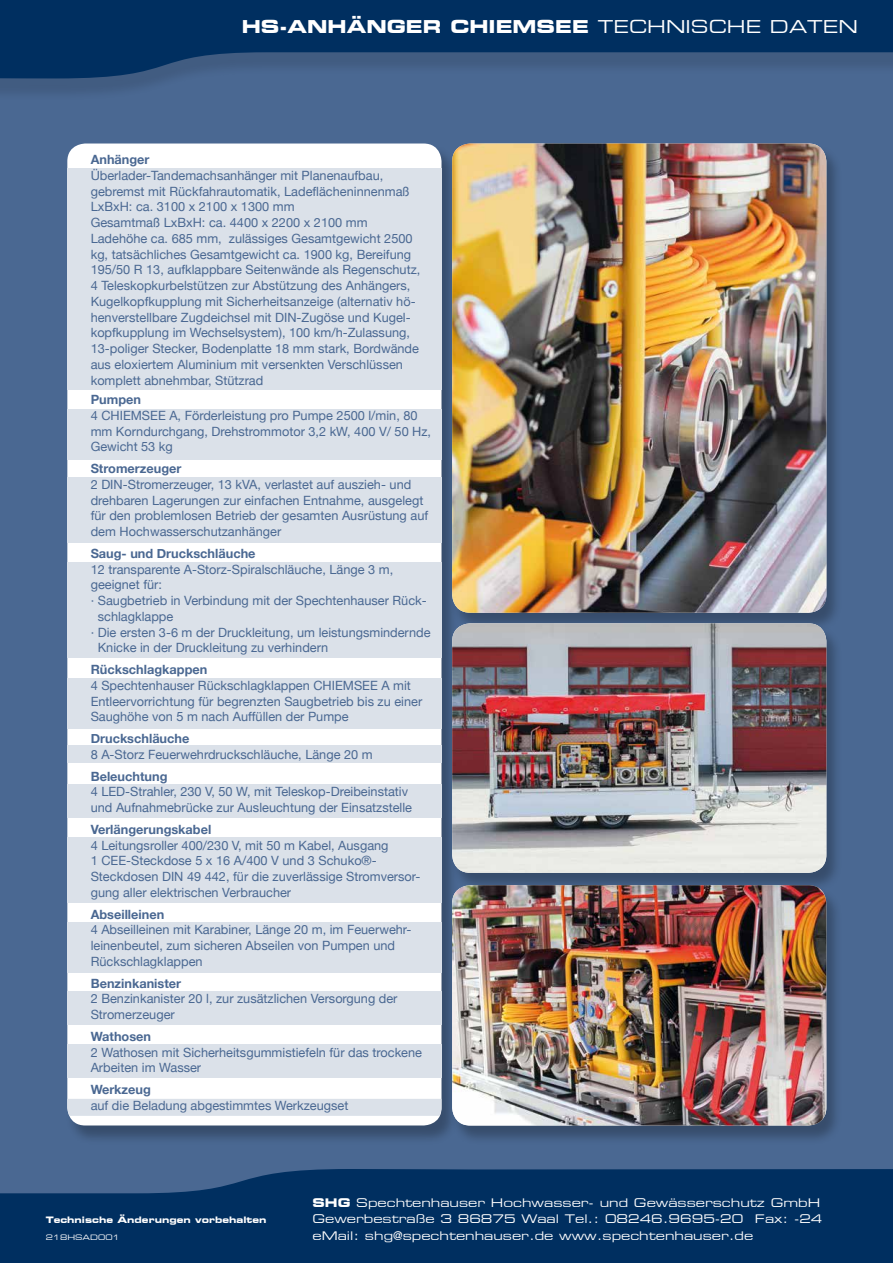
<style>
.page{position:relative;width:893px;height:1263px;background:#4a6892}
.page>*{position:absolute;margin:0;border:0;box-sizing:border-box;transform-origin:0 0}
.t1{font:18px "Eurostile Bold Extended Two";color:#fff}
.t2{font:12.75px/15.8px "Helvetica Neue";color:#4a6892}
.t3{font:700 12.75px "Helvetica Neue";color:#4a6892}
.t4{font:12px/16.5px "Eurostile Extended Two";color:#fff}
.t5{font:9px "Eurostile Bold Extended Two";color:#fff}
.t6{font:7.5px "Eurostile Extended Two";color:#fff}
.s1{font-family:"Eurostile Extended Two"}
.s2{font-family:"Eurostile Bold Extended Two"}
</style>
<div class="page">
<div style="left:0;top:0;width:893px;height:101px;background:#000;opacity:.12"></div>
<svg style="left:0;top:0;width:893px;height:78px;fill:#002f60"></svg>
<div style="left:66px;top:145px;width:392px;height:1000px;background:#000;opacity:.26"></div>
<div style="left:67px;top:144px;width:374px;height:981px;background:#fff;border-radius:18px"></div>
<div style="left:67px;top:1044px;width:374px;height:34px;background:#dbe1e9"></div>
<div style="left:67px;top:837px;width:374px;height:66px;background:#dbe1e9"></div>
<div style="left:67px;top:923px;width:374px;height:50px;background:#dbe1e9"></div>
<div style="left:67px;top:992px;width:374px;height:33px;background:#dbe1e9"></div>
<div style="left:67px;top:168px;width:374px;height:221px;background:#dbe1e9"></div>
<div style="left:450px;top:145px;width:393px;height:487px;background:#000;opacity:.26"></div>
<img style="left:452px;top:144px;width:374px;height:469px">
<div style="left:450px;top:887px;width:393px;height:258px;background:#000;opacity:.26"></div>
<img style="left:452px;top:893px;width:374px;height:232px">
<svg style="left:0;top:1169px;width:893px;height:94px;background:#053363"></svg>
<div style="left:67px;top:1099px;width:374px;height:17px;background:#dbe1e9"></div>
<div style="left:67px;top:784px;width:374px;height:34px;background:#dbe1e9"></div>
<div style="left:67px;top:746px;width:374px;height:17px;background:#dbe1e9"></div>
<div style="left:67px;top:678px;width:374px;height:50px;background:#dbe1e9"></div>
<div style="left:67px;top:409px;width:374px;height:50px;background:#dbe1e9"></div>
<div style="left:67px;top:478px;width:374px;height:65px;background:#dbe1e9"></div>
<div style="left:67px;top:562px;width:374px;height:95px;background:#dbe1e9"></div>
<div style="left:450px;top:625px;width:393px;height:268px;background:#000;opacity:.26"></div>
<img style="left:452px;top:623px;width:374px;height:250px">
<h1 class="t1" style="left:242px;top:14px;width:617px">HS-ANHÄNGER CHIEMSEE <span class="s1">TECHNISCHE DATEN</span></h1>
<p class="t3" style="left:91px;top:150px;width:60px">Anhänger</p>
<p class="t2" style="left:91px;top:168px;width:331px">Überlader-Tandemachsanhänger mit Planenaufbau, gebremst mit Rückfahrautomatik, Ladeflächeninnenmaß LxBxH: ca. 3100 x 2100 x 1300 mm<br>Gesamtmaß LxBxH: ca. 4400 x 2200 x 2100 mm Ladehöhe ca. 685 mm, zulässiges Gesamtgewicht 2500 kg, tatsächliches Gesamtgewicht ca. 1900 kg, Bereifung 195/50 R 13, aufklappbare Seitenwände als Regenschutz, 4 Teleskopkurbelstützen zur Abstützung des Anhängers, Kugelkopfkupplung mit Sicherheitsanzeige (alternativ hö&shy;henverstellbare Zugdeichsel mit DIN-Zugöse und Kugel&shy;kopfkupplung im Wechselsystem), 100 km/h-Zulassung, 13-poliger Stecker, Bodenplatte 18 mm stark, Bordwände aus eloxiertem Aluminium mit versenkten Verschlüssen komplett abnehmbar, Stützrad</p>
<p class="t3" style="left:91px;top:390px;width:52px">Pumpen</p>
<p class="t2" style="left:91px;top:408px;width:342px">4 CHIEMSEE A, Förderleistung pro Pumpe 2500 l/min, 80 mm Korndurchgang, Drehstrommotor 3,2 kW, 400 V/ 50 Hz,<br>Gewicht 53 kg</p>
<p class="t3" style="left:91px;top:458px;width:92px">Stromerzeuger</p>
<p class="t2" style="left:91px;top:477px;width:339px">2 DIN-Stromerzeuger, 13 kVA, verlastet auf auszieh- und drehbaren Lagerungen zur einfachen Entnahme, ausgelegt für den problemlosen Betrieb der gesamten Ausrüstung auf dem Hochwasserschutzanhänger</p>
<p class="t3" style="left:91px;top:543px;width:166px">Saug- und Druckschläuche</p>
<p class="t2" style="left:91px;top:562px;width:304px">12 transparente A-Storz-Spiralschläuche, Länge 3 m,</p>
<p class="t2" style="left:91px;top:578px;width:73px">geeignet für:</p>
<p class="t2" style="left:91px;top:593px;width:338px">· Saugbetrieb in Verbindung mit der Spechtenhauser Rück-</p>
<p class="t2" style="left:98px;top:609px;width:77px">schlagklappe</p>
<p class="t2" style="left:91px;top:625px;width:341px">· Die ersten 3-6 m der Druckleitung, um leistungsmindernde</p>
<p class="t2" style="left:98px;top:641px;width:232px">Knicke in der Druckleitung zu verhindern</p>
<p class="t3" style="left:91px;top:659px;width:118px">Rückschlagkappen</p>
<p class="t2" style="left:91px;top:678px;width:333px">4 Spechtenhauser Rückschlagklappen CHIEMSEE A mit<br>Entleervorrichtung für begrenzten Saugbetrieb bis zu einer<br>Saughöhe von 5 m nach Auffüllen der Pumpe</p>
<p class="t3" style="left:91px;top:728px;width:100px">Druckschläuche</p>
<p class="t2" style="left:91px;top:747px;width:283px">8 A-Storz Feuerwehrdruckschläuche, Länge 20 m</p>
<p class="t3" style="left:91px;top:766px;width:78px">Beleuchtung</p>
<p class="t2" style="left:91px;top:785px;width:323px">4 LED-Strahler, 230 V, 50 W, mit Teleskop-Dreibeinstativ und Aufnahmebrücke zur Ausleuchtung der Einsatzstelle</p>
<p class="t3" style="left:91px;top:819px;width:122px">Verlängerungskabel</p>
<p class="t2" style="left:91px;top:838px;width:331px">4 Leitungsroller 400/230 V, mit 50 m Kabel, Ausgang<br>1 CEE-Steckdose 5 x 16 A/400 V und 3 Schuko®- Steckdosen DIN 49 442, für die zuverlässige Stromversor&shy;gung aller elektrischen Verbraucher</p>
<p class="t3" style="left:91px;top:904px;width:75px">Abseilleinen</p>
<p class="t2" style="left:91px;top:923px;width:322px">4 Abseilleinen mit Karabiner, Länge 20 m, im Feuerwehr&shy;leinenbeutel, zum sicheren Abseilen von Pumpen und<br>Rückschlagklappen</p>
<p class="t3" style="left:91px;top:973px;width:92px">Benzinkanister</p>
<p class="t2" style="left:91px;top:992px;width:308px">2 Benzinkanister 20 l, zur zusätzlichen Versorgung der<br>Stromerzeuger</p>
<p class="t3" style="left:91px;top:1026px;width:62px">Wathosen</p>
<p class="t2" style="left:91px;top:1045px;width:333px">2 Wathosen mit Sicherheitsgummistiefeln für das trockene<br>Arbeiten im Wasser</p>
<p class="t3" style="left:91px;top:1079px;width:62px">Werkzeug</p>
<p class="t2" style="left:91px;top:1098px;width:259px">auf die Beladung abgestimmtes Werkzeugset</p>
<p class="t5" style="left:46px;top:1214px;width:222px">Technische Änderungen vorbehalten</p>
<p class="t6" style="left:46px;top:1232px;width:76px">218HSAD001</p>
<p class="t4" style="left:313px;top:1194px;width:511px"><span class="s2">SHG</span> Spechtenhauser Hochwasser- und Gewässerschutz GmbH<br>Gewerbestraße 3 86875 Waal Tel.: 08246.9695-20 Fax: -24 eMail: shg@spechtenhauser.de www.spechtenhauser.de</p>
</div>
